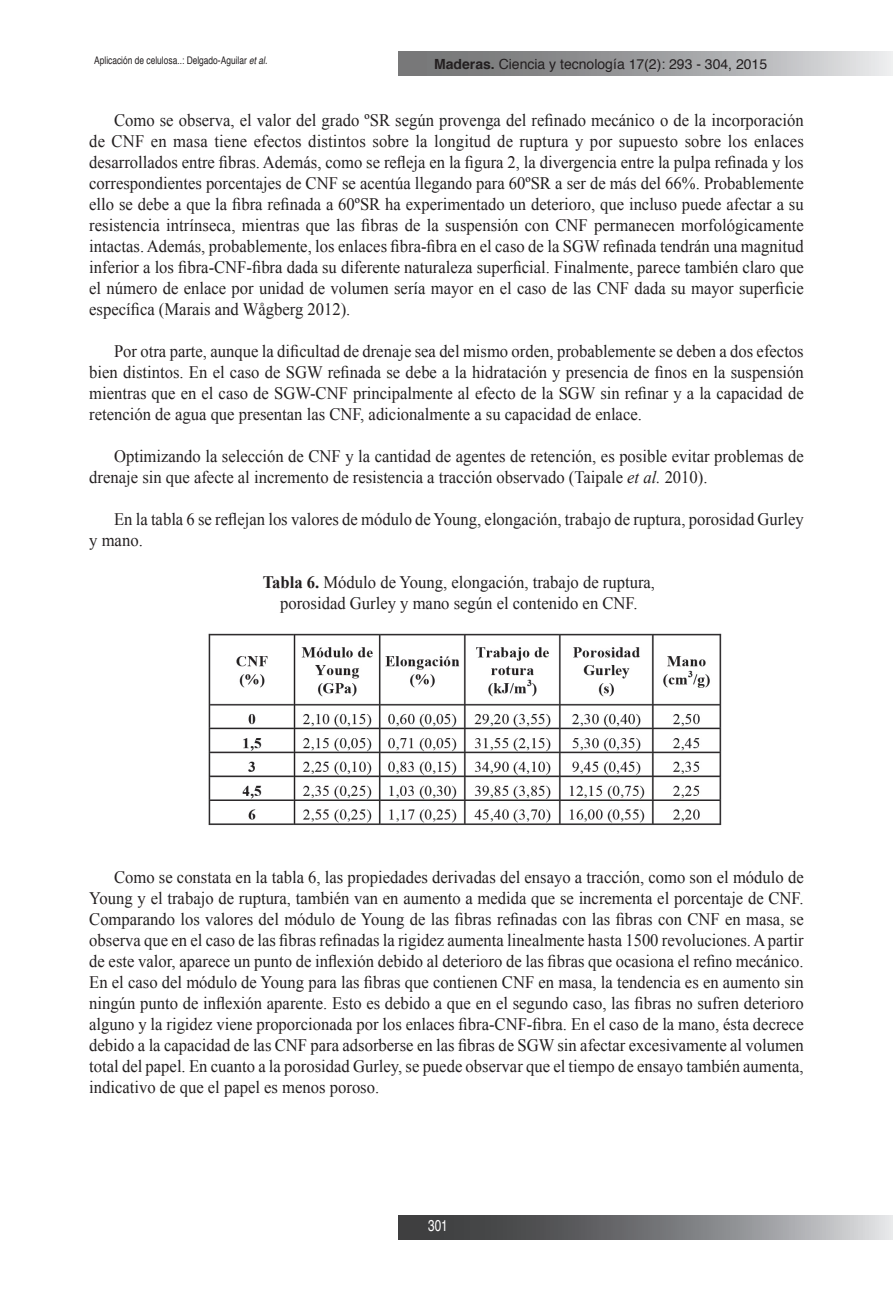
<style>
.page{position:relative;width:893px;height:1315px;background:#fff}
.page>*{position:absolute;margin:0;border:0;box-sizing:border-box;transform-origin:0 0}
.t1{font:17.5px/21px "Times New Roman";color:#231f20;text-align:justify;scale:.95 1}
.t2{font:15.75px "Helvetica";color:#fff;scale:.75 1}
.t3{font:14px "Helvetica";color:#231f20}
.t4{font:10.5px "Helvetica";color:#231f20;scale:.8 1}
.s1{font-style:italic}
.s2{font-weight:700}
</style>
<div class="page">
<svg style="left:398px;top:51px;width:495px;height:24px;background:#a2a2a4"></svg>
<svg style="left:398px;top:1215px;width:495px;height:24px;background:#7a7b7d"></svg>
<img style="left:208px;top:633px;width:514px;height:193px">
<p class="t4" style="left:94px;top:52px;width:218px">Aplicación de celulosa..: Delgado-Aguilar <span class="s1">et al.</span></p>
<p class="t3" style="left:434px;top:53px;width:335px"><span class="s2">Maderas.</span> Ciencia y tecnología 17(2): 293 - 304, 2015</p>
<p class="t1" style="left:89px;top:110px;width:754px;text-indent:25px">Como se observa, el valor del grado ºSR según provenga del refinado mecánico o de la incorporación de CNF en masa tiene efectos distintos sobre la longitud de ruptura y por supuesto sobre los enlaces desarrollados entre fibras. Además, como se refleja en la figura 2, la divergencia entre la pulpa refinada y los correspondientes porcentajes de CNF se acentúa llegando para 60ºSR a ser de más del 66%. Probablemente ello se debe a que la fibra refinada a 60ºSR ha experimentado un deterioro, que incluso puede afectar a su resistencia intrínseca, mientras que las fibras de la suspensión con CNF permanecen morfológicamente intactas. Además, probablemente, los enlaces fibra-fibra en el caso de la SGW refinada tendrán una magnitud inferior a los fibra-CNF-fibra dada su diferente naturaleza superficial. Finalmente, parece también claro que el número de enlace por unidad de volumen sería mayor en el caso de las CNF dada su mayor superficie específica (Marais and Wågberg 2012).</p>
<p class="t1" style="left:89px;top:341px;width:754px;text-indent:25px">Por otra parte, aunque la dificultad de drenaje sea del mismo orden, probablemente se deben a dos efectos bien distintos. En el caso de SGW refinada se debe a la hidratación y presencia de finos en la suspensión mientras que en el caso de SGW-CNF principalmente al efecto de la SGW sin refinar y a la capacidad de retención de agua que presentan las CNF, adicionalmente a su capacidad de enlace.</p>
<p class="t1" style="left:89px;top:446px;width:754px;text-indent:25px">Optimizando la selección de CNF y la cantidad de agentes de retención, es posible evitar problemas de drenaje sin que afecte al incremento de resistencia a tracción observado (Taipale <span class="s1">et al.</span> 2010).</p>
<p class="t1" style="left:89px;top:509px;width:754px;text-indent:25px">En la tabla 6 se reflejan los valores de módulo de Young, elongación, trabajo de ruptura, porosidad Gurley y mano.</p>
<p class="t1" style="left:263px;top:572px;width:415px;text-align:center"><span class="s2">Tabla 6.</span> Módulo de Young, elongación, trabajo de ruptura, porosidad Gurley y mano según el contenido en CNF.</p>
<p class="t1" style="left:89px;top:866px;width:754px;text-indent:25px">Como se constata en la tabla 6, las propiedades derivadas del ensayo a tracción, como son el módulo de Young y el trabajo de ruptura, también van en aumento a medida que se incrementa el porcentaje de CNF.<br>Comparando los valores del módulo de Young de las fibras refinadas con las fibras con CNF en masa, se observa que en el caso de las fibras refinadas la rigidez aumenta linealmente hasta 1500 revoluciones. A partir de este valor, aparece un punto de inflexión debido al deterioro de las fibras que ocasiona el refino mecánico.<br>En el caso del módulo de Young para las fibras que contienen CNF en masa, la tendencia es en aumento sin ningún punto de inflexión aparente. Esto es debido a que en el segundo caso, las fibras no sufren deterioro alguno y la rigidez viene proporcionada por los enlaces fibra-CNF-fibra. En el caso de la mano, ésta decrece debido a la capacidad de las CNF para adsorberse en las fibras de SGW sin afectar excesivamente al volumen total del papel. En cuanto a la porosidad Gurley, se puede observar que el tiempo de ensayo también aumenta, indicativo de que el papel es menos poroso.</p>
<p class="t2" style="left:428px;top:1213px;width:28px">301</p>
</div>
